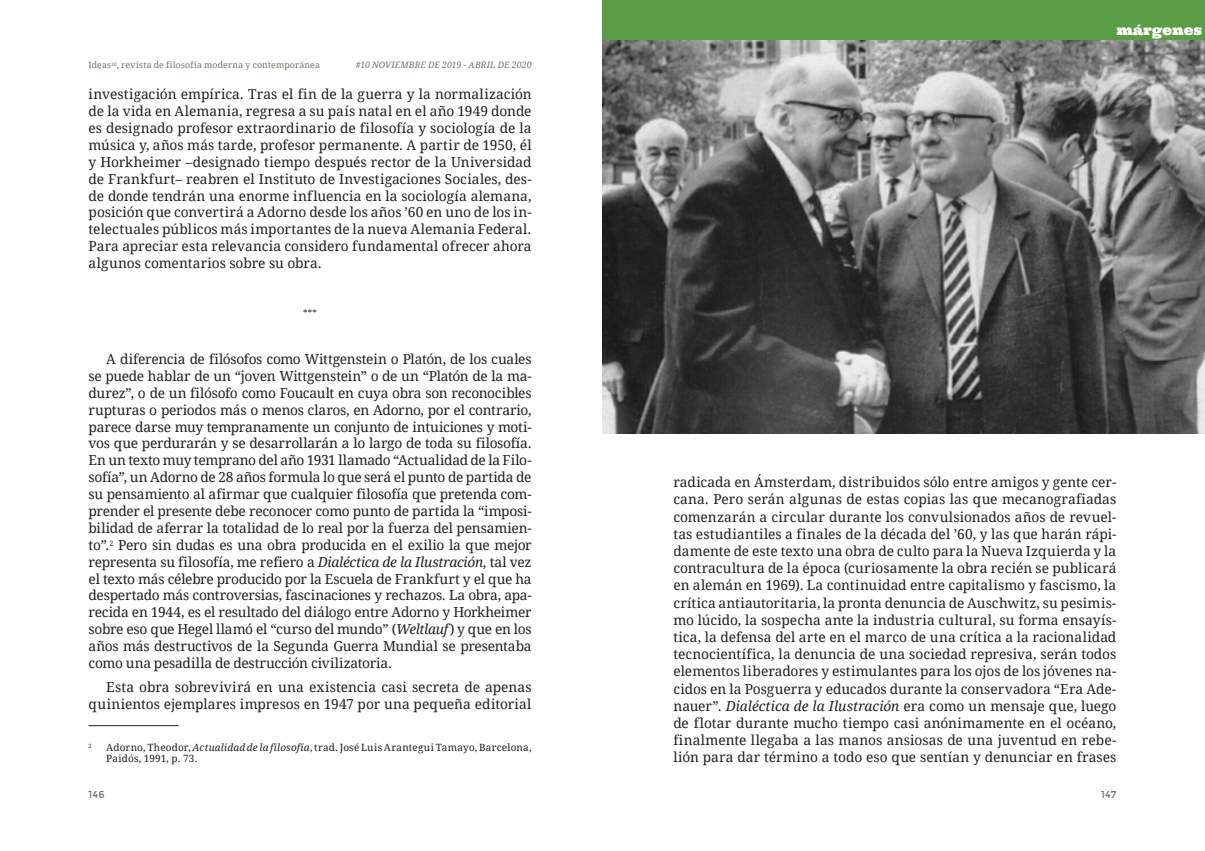
<style>
.page{position:relative;width:1205px;height:851px;background:#fff}
.page>*{position:absolute;margin:0;border:0;box-sizing:border-box;transform-origin:0 0}
.IDEAS_tex_normal_c_s{font:13.75px/16.9px "Droid Serif";color:#231f20;text-align:justify}
.t1{font:13.75px "Ultra";color:#fff}
.IDEAS_notas_al_pie{font:10px/11.2px "Droid Serif";letter-spacing:.02em;color:#231f20}
.t2{font:10px "Montserrat";letter-spacing:.015em;color:#797165}
.t3{font:8.75px "Droid Serif";letter-spacing:.02em;color:#797165}
.t4{font:italic 8.75px "Droid Serif";letter-spacing:.01em;color:#797165}
.IDEAS_tex_normal_ast{font:8.75px "Droid Serif";color:#231f20}
.IDEAS_notas_al_pie-2{font:5.88px "Droid Serif";color:#231f20}
.s1{font-style:italic}
</style>
<div class="page">
<div style="left:602px;top:0;width:603px;height:41px;background:#5a9d44"></div>
<img style="left:602px;top:41px;width:603px;height:393px">
<hr style="left:89px;top:725px;width:90px;height:1px;background:#231f20">
<p class="t3" style="left:89px;top:60px;width:233px">Ideas<sup>10</sup>, revista de filosofía moderna y contemporánea</p>
<p class="t4" style="left:356px;top:60px;width:177px">#10 NOVIEMBRE DE 2019 - ABRIL DE 2020</p>
<p class="IDEAS_tex_normal_c_s" style="left:89px;top:86px;width:444px">investigación empírica. Tras el fin de la guerra y la normalización de la vida en Alemania, regresa a su país natal en el año 1949 donde es designado profesor extraordinario de filosofía y sociología de la música y, años más tarde, profesor permanente. A partir de 1950, él y Horkheimer –designado tiempo después rector de la Universidad de Frankfurt– reabren el Instituto de Investigaciones Sociales, des&shy;de donde tendrán una enorme influencia en la sociología alemana, posición que convertirá a Adorno desde los años ’60 en uno de los in&shy;telectuales públicos más importantes de la nueva Alemania Federal.<br>Para apreciar esta relevancia considero fundamental ofrecer ahora algunos comentarios sobre su obra.</p>
<p class="IDEAS_tex_normal_ast" style="left:303px;top:308px;width:15px">***</p>
<p class="IDEAS_tex_normal_c_s" style="left:89px;top:351px;width:444px;text-indent:18px">A diferencia de filósofos como Wittgenstein o Platón, de los cuales se puede hablar de un “joven Wittgenstein” o de un “Platón de la ma&shy;durez”, o de un filósofo como Foucault en cuya obra son reconocibles rupturas o periodos más o menos claros, en Adorno, por el contrario, parece darse muy tempranamente un conjunto de intuiciones y moti&shy;vos que perdurarán y se desarrollarán a lo largo de toda su filosofía.<br>En un texto muy temprano del año 1931 llamado “Actualidad de la Filo&shy;sofía”, un Adorno de 28 años formula lo que será el punto de partida de su pensamiento al afirmar que cualquier filosofía que pretenda com&shy;prender el presente debe reconocer como punto de partida la “imposi&shy;bilidad de aferrar la totalidad de lo real por la fuerza del pensamien&shy;to”.<sup>2</sup> Pero sin dudas es una obra producida en el exilio la que mejor representa su filosofía, me refiero a <span class="s1">Dialéctica de la Ilustración,</span> tal vez el texto más célebre producido por la Escuela de Frankfurt y el que ha despertado más controversias, fascinaciones y rechazos. La obra, apa&shy;recida en 1944, es el resultado del diálogo entre Adorno y Horkheimer sobre eso que Hegel llamó el “curso del mundo” (<span class="s1">Weltlauf</span>) y que en los años más destructivos de la Segunda Guerra Mundial se presentaba como una pesadilla de destrucción civilizatoria.</p>
<p class="IDEAS_tex_normal_c_s" style="left:89px;top:678px;width:444px;text-align:right">Esta obra sobrevivirá en una existencia casi secreta de apenas quinientos ejemplares impresos en 1947 por una pequeña editorial</p>
<p class="IDEAS_notas_al_pie-2" style="left:89px;top:742px;width:5px">2</p>
<p class="IDEAS_notas_al_pie" style="left:106px;top:741px;width:427px">Adorno, Theodor, <span class="s1">Actualidad de la filosofía</span>, trad. José Luis Arantegui Tamayo, Barcelona,<br>Paidós, 1991, p. 73.</p>
<p class="t2" style="left:89px;top:788px;width:18px">146</p>
<p class="t1" style="left:1116px;top:21px;width:87px">márgenes</p>
<p class="IDEAS_tex_normal_c_s" style="left:673px;top:473px;width:444px;line-height:17.2px">radicada en Ámsterdam, distribuidos sólo entre amigos y gente cer&shy;cana. Pero serán algunas de estas copias las que mecanografiadas comenzarán a circular durante los convulsionados años de revuel&shy;tas estudiantiles a finales de la década del ’60, y las que harán rápi&shy;damente de este texto una obra de culto para la Nueva Izquierda y la contracultura de la época (curiosamente la obra recién se publicará en alemán en 1969). La continuidad entre capitalismo y fascismo, la crítica antiautoritaria, la pronta denuncia de Auschwitz, su pesimis&shy;mo lúcido, la sospecha ante la industria cultural, su forma ensayís&shy;tica, la defensa del arte en el marco de una crítica a la racionalidad tecnocientífica, la denuncia de una sociedad represiva, serán todos elementos liberadores y estimulantes para los ojos de los jóvenes na&shy;cidos en la Posguerra y educados durante la conservadora “Era Ade&shy;nauer”. <span class="s1">Dialéctica de la Ilustración</span> era como un mensaje que, luego de flotar durante mucho tiempo casi anónimamente en el océano, finalmente llegaba a las manos ansiosas de una juventud en rebe&shy;lión para dar término a todo eso que sentían y denunciar en frases</p>
<p class="t2" style="left:1101px;top:788px;width:17px">147</p>
</div>
